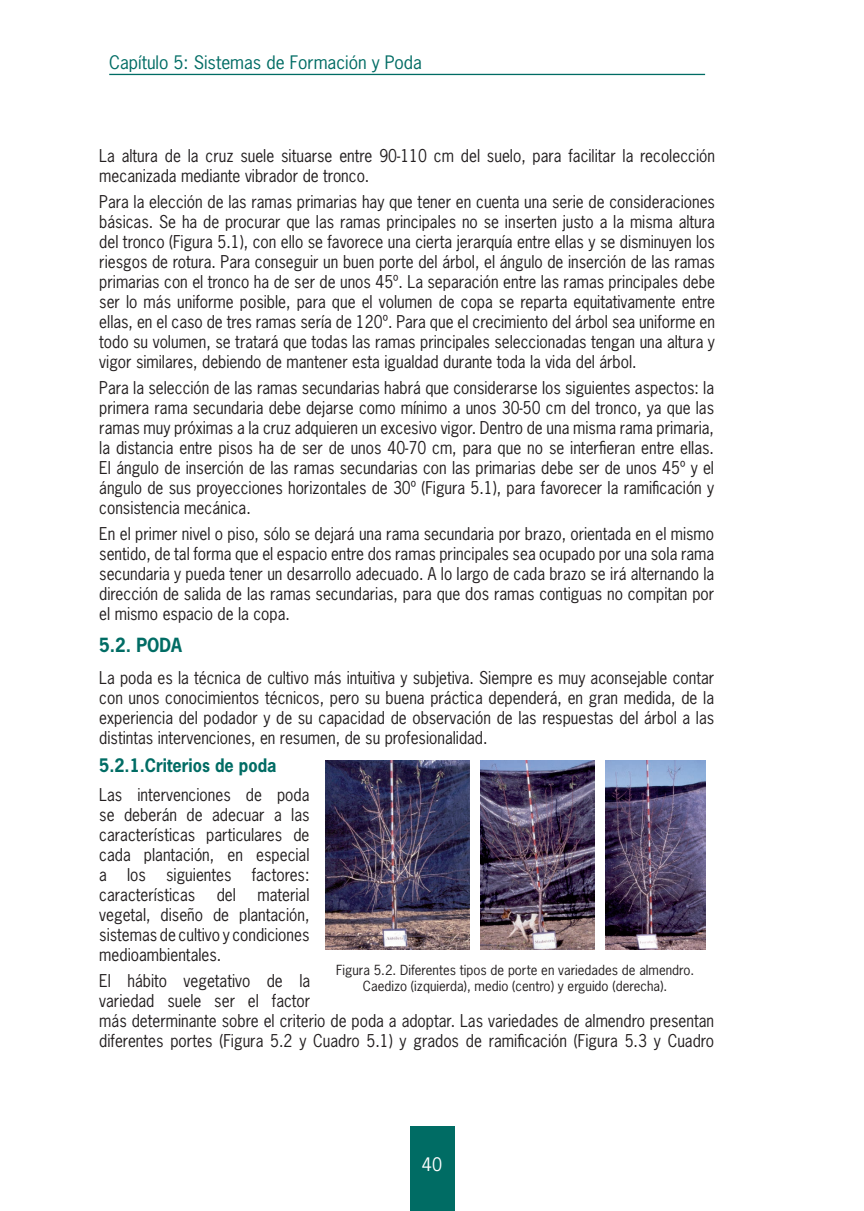
<style>
.page{position:relative;width:864px;height:1211px;background:#fff}
.page>*{position:absolute;margin:0;border:0;box-sizing:border-box;transform-origin:0 0}
.t1{font:700 18.38px "News Gothic Std";color:#006c64;scale:.93 1}
.t2{font:17.5px "News Gothic Std";color:#006c64}
.t3{font:700 17.5px "News Gothic Std";color:#006c64;scale:.93 1}
.t4{font:17.5px "News Gothic Std";color:#fff}
.t5{font:16.62px/19.9px "News Gothic Std";color:#231f20;text-align:justify;scale:.93 1}
.t6{font:13.12px/15.8px "News Gothic Std";color:#231f20;text-align:center}
</style>
<div class="page">
<div style="left:409px;top:1126px;width:45px;height:84px;background:#006c64"></div>
<hr style="left:109px;top:74px;width:595px;height:1px;background:#006c64">
<img style="left:480px;top:760px;width:114px;height:189px">
<img style="left:605px;top:760px;width:99px;height:189px">
<img style="left:325px;top:760px;width:144px;height:189px">
<p class="t2" style="left:109px;top:51px;width:314px">Capítulo 5: Sistemas de Formación y Poda</p>
<p class="t5" style="left:99px;top:145px;width:663px">La altura de la cruz suele situarse entre 90-110 cm del suelo, para facilitar la recolección mecanizada mediante vibrador de tronco.</p>
<p class="t5" style="left:99px;top:192px;width:663px">Para la elección de las ramas primarias hay que tener en cuenta una serie de consideraciones básicas. Se ha de procurar que las ramas principales no se inserten justo a la misma altura del tronco (Figura 5.1), con ello se favorece una cierta jerarquía entre ellas y se disminuyen los riesgos de rotura. Para conseguir un buen porte del árbol, el ángulo de inserción de las ramas primarias con el tronco ha de ser de unos 45º. La separación entre las ramas principales debe ser lo más uniforme posible, para que el volumen de copa se reparta equitativamente entre ellas, en el caso de tres ramas sería de 120º. Para que el crecimiento del árbol sea uniforme en todo su volumen, se tratará que todas las ramas principales seleccionadas tengan una altura y vigor similares, debiendo de mantener esta igualdad durante toda la vida del árbol.</p>
<p class="t5" style="left:99px;top:378px;width:662px">Para la selección de las ramas secundarias habrá que considerarse los siguientes aspectos: la primera rama secundaria debe dejarse como mínimo a unos 30-50 cm del tronco, ya que las ramas muy próximas a la cruz adquieren un excesivo vigor. Dentro de una misma rama primaria, la distancia entre pisos ha de ser de unos 40-70 cm, para que no se interfieran entre ellas.<br>El ángulo de inserción de las ramas secundarias con las primarias debe ser de unos 45º y el ángulo de sus proyecciones horizontales de 30º (Figura 5.1), para favorecer la ramificación y consistencia mecánica.</p>
<p class="t5" style="left:99px;top:524px;width:662px">En el primer nivel o piso, sólo se dejará una rama secundaria por brazo, orientada en el mismo sentido, de tal forma que el espacio entre dos ramas principales sea ocupado por una sola rama secundaria y pueda tener un desarrollo adecuado. A lo largo de cada brazo se irá alternando la dirección de salida de las ramas secundarias, para que dos ramas contiguas no compitan por el mismo espacio de la copa.</p>
<p class="t1" style="left:99px;top:633px;width:91px">5.2. PODA</p>
<p class="t5" style="left:99px;top:667px;width:662px">La poda es la técnica de cultivo más intuitiva y subjetiva. Siempre es muy aconsejable contar con unos conocimientos técnicos, pero su buena práctica dependerá, en gran medida, de la experiencia del podador y de su capacidad de observación de las respuestas del árbol a las distintas intervenciones, en resumen, de su profesionalidad.</p>
<p class="t3" style="left:99px;top:753px;width:192px">5.2.1.Criterios de poda</p>
<p class="t5" style="left:99px;top:784px;width:227px">Las intervenciones de poda se deberán de adecuar a las características particulares de cada plantación, en especial a los siguientes factores: características</p>
<p class="t5" style="left:99px;top:884px;width:227px;text-indent:158px">material vegetal, diseño de plantación, sistemas de cultivo y condiciones medioambientales.</p>
<p class="t5" style="left:99px;top:970px;width:662px;text-align:left">El hábito vegetativo de la<br>variedad suele ser el factor<br>más determinante sobre el criterio de poda a adoptar. Las variedades de almendro presentan diferentes portes (Figura 5.2 y Cuadro 5.1) y grados de ramificación (Figura 5.3 y Cuadro</p>
<p class="t5" style="left:217px;top:884px;width:22px">del</p>
<p class="t6" style="left:336px;top:962px;width:359px">Figura 5.2. Diferentes tipos de porte en variedades de almendro.<br>Caedizo (izquierda), medio (centro) y erguido (derecha).</p>
<p class="t4" style="left:421px;top:1152px;width:22px">40</p>
</div>
